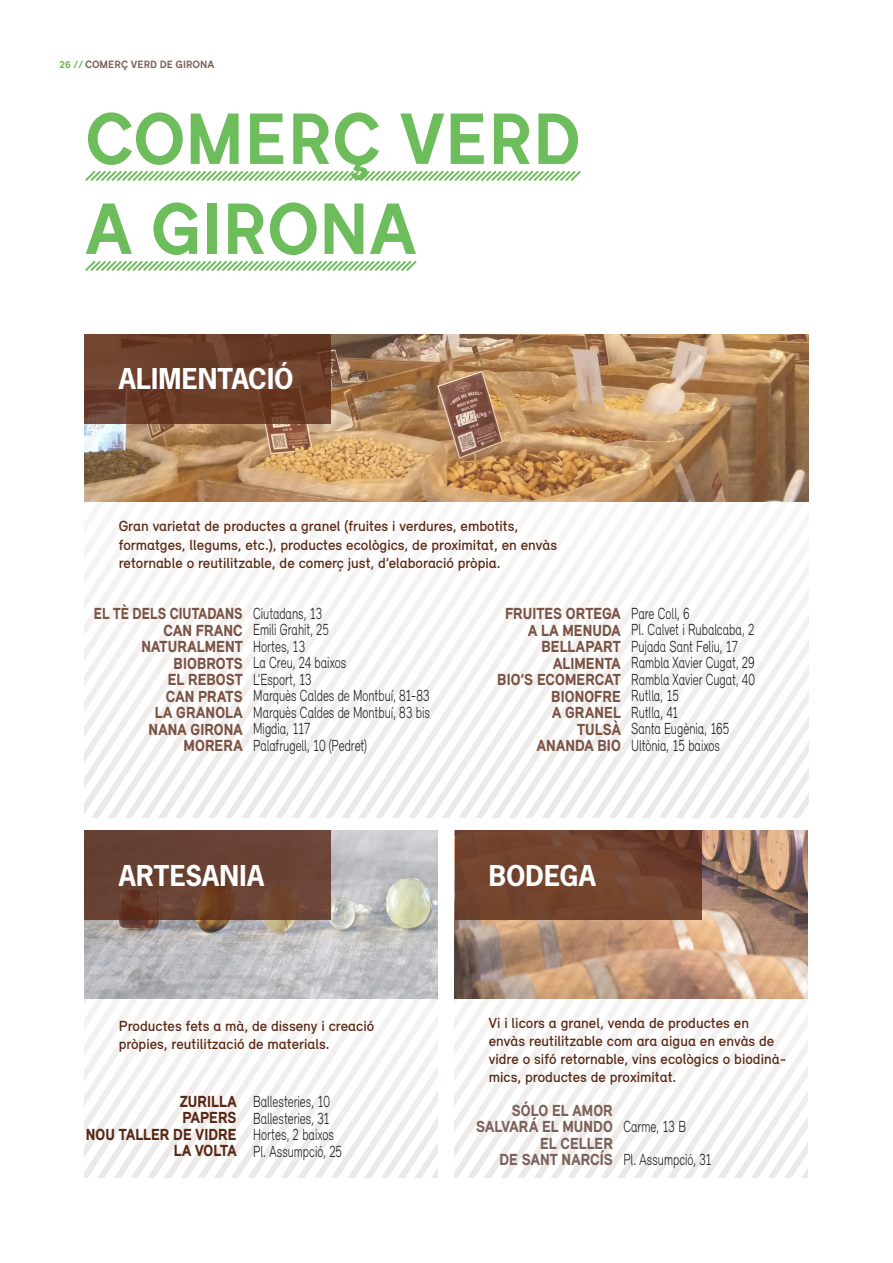
<style>
.page{position:relative;width:893px;height:1263px;background:#fff}
.page>*{position:absolute;margin:0;border:0;box-sizing:border-box;transform-origin:0 0}
.t1{font:700 72px/90px "Rezero";color:#6ebd5c}
.t2{font:700 27px "News Gothic Std";letter-spacing:.005em;color:#fff}
.t3{font:300 16.5px/16.5px "Relevant";letter-spacing:-.005em;color:#231f20;scale:.75 1}
.t4{font:900 16.5px/16.5px "Relevant";letter-spacing:.005em;color:#7b5445;text-align:right;scale:.85 1}
.t5{font:900 16.5px/16.5px "Relevant";letter-spacing:.005em;color:#7b5445;text-align:right;scale:.9 1}
.t6{font:900 16.5px/16.5px "Relevant";letter-spacing:.005em;color:#7d625b;text-align:right;scale:.9 1}
.t7{font:900 16.5px/16.5px "Relevant";letter-spacing:.005em;color:#5a2916;text-align:right;scale:.9 1}
.t8{font:500 15px/18px "Relevant";color:#5a2916}
.t9{font:700 10.5px "Rezero";color:#7d625b}
.s1{font-family:"Relevant";font-weight:900;color:#6ebd5c}
</style>
<div class="page">
<svg style="left:85px;top:501px;width:723px;height:316px"></svg>
<img style="left:85px;top:334px;width:723px;height:167px">
<svg style="left:85px;top:334px;width:246px;height:89px;background:#6a3d29"></svg>
<svg style="left:85px;top:998px;width:353px;height:180px"></svg>
<img style="left:85px;top:831px;width:353px;height:167px">
<svg style="left:85px;top:831px;width:246px;height:89px;background:#684131"></svg>
<svg style="left:455px;top:998px;width:353px;height:179px"></svg>
<img style="left:455px;top:831px;width:353px;height:167px">
<svg style="left:455px;top:831px;width:246px;height:89px;background:#71422e"></svg>
<svg style="left:85px;top:170px;width:496px;height:11px"></svg>
<svg style="left:85px;top:260px;width:332px;height:11px"></svg>
<p class="t9" style="left:59px;top:59px;width:156px"><span class="s1">26 //</span> COMERÇ VERD DE GIRONA</p>
<h1 class="t1" style="left:85px;top:94px;width:497px">COMERÇ VERD<br>A GIRONA</h1>
<h2 class="t2" style="left:119px;top:361px;width:176px">ALIMENTACIÓ</h2>
<p class="t8" style="left:119px;top:517px;width:440px">Gran varietat de productes a granel (fruites i verdures, embotits, formatges, llegums, etc.), productes ecològics, de proximitat, en envàs retornable o reutilitzable, de comerç just, d’elaboració pròpia.</p>
<p class="t4" style="left:94px;top:605px;width:177px">EL TÈ DELS CIUTADANS<br>CAN FRANC<br>NATURALMENT<br>BIOBROTS<br>EL REBOST<br>CAN PRATS<br>LA GRANOLA<br>NANA GIRONA<br>MORERA</p>
<p class="t5" style="left:497px;top:605px;width:139px">FRUITES ORTEGA<br>A LA MENUDA<br>BELLAPART<br>ALIMENTA<br>BIO’S ECOMERCAT<br>BIONOFRE<br>A GRANEL<br>TULSÀ<br>ANANDA BIO</p>
<p class="t3" style="left:253px;top:605px;width:237px">Ciutadans, 13<br>Emili Grahit, 25<br>Hortes, 13<br>La Creu, 24 baixos<br>L’Esport, 13<br>Marquès Caldes de Montbuí, 81-83<br>Marquès Caldes de Montbuí, 83 bis<br>Migdia, 117<br>Palafrugell, 10 (Pedret)</p>
<p class="t3" style="left:631px;top:605px;width:167px">Pare Coll, 6<br>Pl. Calvet i Rubalcaba, 2<br>Pujada Sant Feliu, 17<br>Rambla Xavier Cugat, 29<br>Rambla Xavier Cugat, 40<br>Rutlla, 15<br>Rutlla, 41<br>Santa Eugènia, 165<br>Ultònia, 15 baixos</p>
<h2 class="t2" style="left:119px;top:858px;width:147px">ARTESANIA</h2>
<h2 class="t2" style="left:489px;top:858px;width:109px">BODEGA</h2>
<p class="t8" style="left:119px;top:1016px;width:257px">Productes fets a mà, de disseny i creació pròpies, reutilització de materials.</p>
<p class="t8" style="left:489px;top:1014px;width:299px">Vi i licors a granel, venda de productes en envàs reutilitzable com ara aigua en envàs de vidre o sifó retornable, vins ecològics o biodinà&shy;mics, productes de proximitat.</p>
<p class="t7" style="left:86px;top:1092px;width:169px">ZURILLA<br>PAPERS<br>NOU TALLER DE VIDRE<br>LA VOLTA</p>
<p class="t3" style="left:253px;top:1093px;width:120px">Ballesteries, 10<br>Ballesteries, 31<br>Hortes, 2 baixos<br>Pl. Assumpció, 25</p>
<p class="t6" style="left:476px;top:1102px;width:153px">SÓLO EL AMOR<br>SALVARÁ EL MUNDO<br>EL CELLER<br>DE SANT NARCÍS</p>
<p class="t3" style="left:623px;top:1110px;width:120px;line-height:33px">Carme, 13 B<br>Pl. Assumpció, 31</p>
</div>
